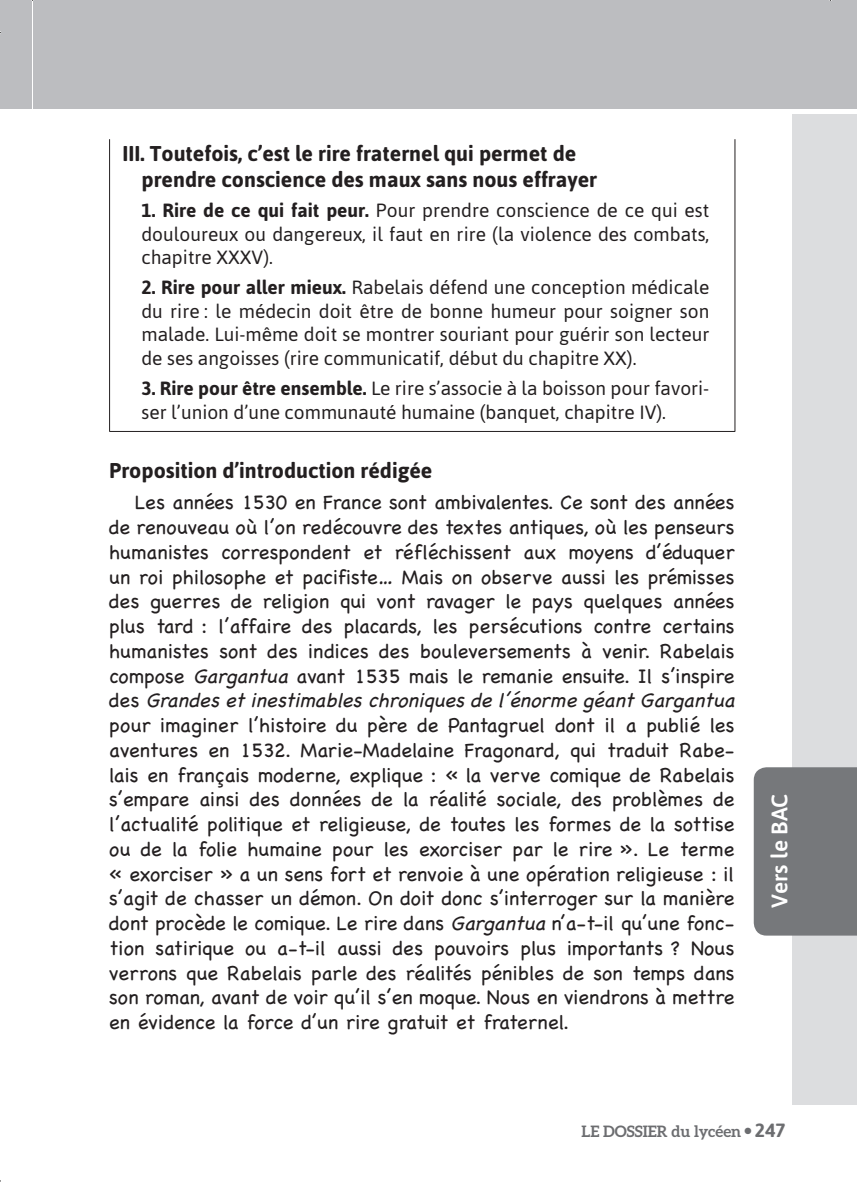
<style>
.page{position:relative;width:857px;height:1182px;background:#fff}
.page>*{position:absolute;margin:0;border:0;box-sizing:border-box;transform-origin:0 0}
.t1{font:500 22.5px "Asap";color:#fff}
.t2{font:700 21.38px/25.9px "Asap";color:#231f20}
.t3{font:300 20.25px/24.8px "Chalkboard SE";color:#231f20;text-align:justify}
.t4{font:20.25px "Chalkboard SE Light Italique";color:#231f20}
.t5{font:19.12px/23.6px "Asap";color:#231f20;text-align:justify}
.t6{font:700 15.75px "Aleo";color:#6c6d70}
.s1{font-weight:700}
.s2{font-family:"Chalkboard SE Light Italique";font-weight:400}
.s3{font-family:"Chalkboard SE";font-weight:300}
.s4{font-family:"Asap";font-size:19.12px}
</style>
<div class="page">
<div style="left:1px;top:1px;width:31px;height:108px;background:#bcbdc0"></div>
<div style="left:792px;top:114px;width:65px;height:990px;background:#dcdddf"></div>
<div style="left:33px;top:1px;width:824px;height:108px;background:#bcbdc0"></div>
<div style="left:753px;top:767px;width:104px;height:168px;background:#76787b"></div>
<hr style="left:109px;top:139px;width:1px;height:292px;background:#231f20">
<hr style="left:734px;top:139px;width:1px;height:292px;background:#231f20">
<hr style="left:109px;top:431px;width:626px;height:1px;background:#231f20">
<p class="t2" style="left:141px;top:140px;width:457px;text-indent:-19px">III. Toutefois, c’est le rire fraternel qui permet de prendre conscience des maux sans nous effrayer</p>
<p class="t5" style="left:141px;top:198px;width:569px"><span class="s1">1. Rire de ce qui fait peur.</span> Pour prendre conscience de ce qui est douloureux ou dangereux, il faut en rire (la violence des combats, chapitre XXXV).</p>
<p class="t5" style="left:141px;top:275px;width:569px"><span class="s1">2. Rire pour aller mieux.</span> Rabelais défend une conception médicale du rire : le médecin doit être de bonne humeur pour soigner son malade. Lui-même doit se montrer souriant pour guérir son lecteur de ses angoisses (rire communicatif, début du chapitre XX).</p>
<p class="t5" style="left:141px;top:376px;width:569px"><span class="s1">3. Rire pour être ensemble.</span> Le rire s’associe à la boisson pour favori&shy;ser l’union d’une communauté humaine (banquet, chapitre IV).</p>
<p class="t2" style="left:109px;top:457px;width:325px">Proposition d’introduction rédigée</p>
<p class="t3" style="left:109px;top:489px;width:627px;text-indent:26px">Les années 1530 en France sont ambivalentes. Ce sont des années de renouveau où l’on redécouvre des textes antiques, où les penseurs humanistes correspondent et réfléchissent aux moyens d’éduquer un roi philosophe et pacifiste… Mais on observe aussi les prémisses des guerres de religion qui vont ravager le pays quelques années plus tard : l’affaire des placards, les persécutions contre certains humanistes sont des indices des bouleversements à venir. Rabelais compose <span class="s2">Gargantua</span> avant 1535 mais le remanie ensuite. Il s’inspire</p>
<p class="t4" style="left:109px;top:683px;width:626px"><span class="s3">des</span> Grandes et inestimables chroniques de l’énorme géant Gargantua</p>
<p class="t3" style="left:109px;top:711px;width:627px">pour imaginer l’histoire du père de Pantagruel dont il a publié les aventures en 1532. Marie-Madelaine Fragonard, qui traduit Rabe&shy;lais en français moderne, explique : « la verve comique de Rabelais s’empare ainsi des données de la réalité sociale, des problèmes de l’actualité politique et religieuse, de toutes les formes de la sottise ou de la folie humaine pour les exorciser par le rire ». Le terme « exorciser » a un sens fort et renvoie à une opération religieuse : il s’agit de chasser un démon. On doit donc s’interroger sur la manière dont procède le comique. Le rire dans <span class="s2">Gargantua</span> n’a-t-il qu’une fonc&shy;tion satirique ou a-t-il aussi des pouvoirs plus importants ? Nous verrons que Rabelais parle des réalités pénibles de son temps dans son roman, avant de voir qu’il s’en moque. Nous en viendrons à mettre en évidence la force d’un rire gratuit et fraternel.</p>
<p class="t1" style="left:764px;top:908px;width:116px;rotate:-90deg">Vers le BAC</p>
<p class="t6" style="left:581px;top:1122px;width:205px">LE DOSSIER du lycéen ● <span class="s4">247</span></p>
</div>
